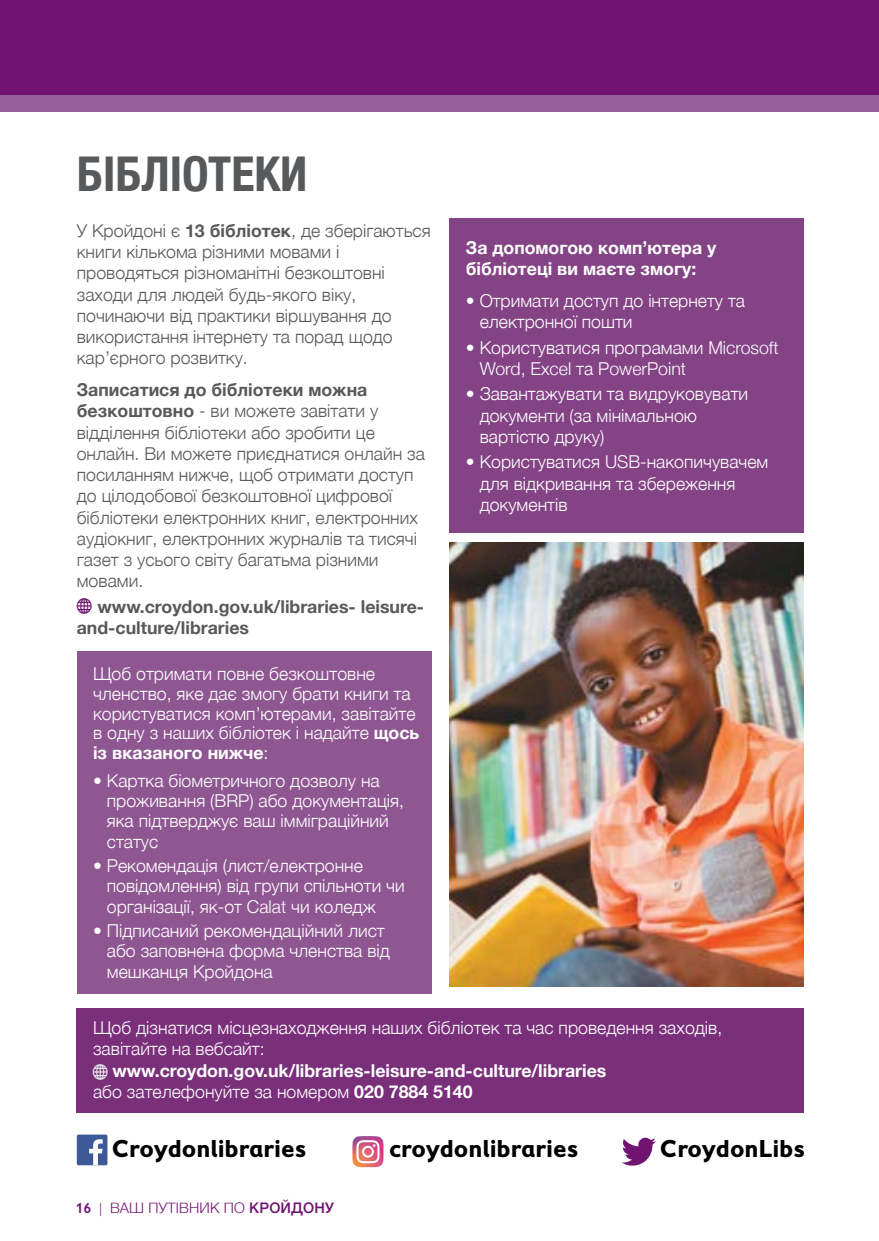
<style>
.page{position:relative;width:879px;height:1241px;background:#fff}
.page>*{position:absolute;margin:0;border:0;box-sizing:border-box;transform-origin:0 0}
.t1{font:700 condensed 47.95px "Helvetica Neue";color:#58595b}
.t2{font:700 25.03px "Fiendstar";letter-spacing:.005em;color:#000}
.t3{font:300 17.68px/21.2px "Helvetica Neue";color:#fff}
.t4{font:300 17.68px/21.2px "Helvetica Neue";color:#58595b}
.t5{font:700 17.68px/21.2px "Helvetica Neue";color:#58595b}
.t6{font:700 17.68px/21.2px "Helvetica Neue";color:#fff}
.t7{font:300 14.53px "Helvetica";letter-spacing:.01em;color:#711471}
.s1{font-weight:700}
.s2{font-family:"Info Bits Things";font-weight:400;font-size:22.93px;color:#711471}
.s3{font-family:"Info Bits Things";font-weight:400;font-size:22.93px;color:#e6e7e8}
.s4{font-family:"Fiendstar";font-weight:600}
.s5{font-family:"Fiendstar"}
.s6{font-family:"Helvetica Neue";font-weight:500}
</style>
<div class="page">
<div style="left:0;top:0;width:878px;height:111px;background:#976098"></div>
<div style="left:0;top:0;width:878px;height:95px;background:#711471"></div>
<img style="left:352px;top:1136px;width:31px;height:30px">
<svg style="left:356px;top:1139px;width:23px;height:23px"></svg>
<svg style="left:621px;top:1137px;width:34px;height:28px"></svg>
<div style="left:77px;top:1134px;width:30px;height:30px;background:#3d5a98;border-radius:2px"></div>
<svg style="left:89px;top:1139px;width:14px;height:25px"></svg>
<div style="left:77px;top:651px;width:354px;height:343px;background:#8f5792"></div>
<div style="left:449px;top:218px;width:354px;height:314px;background:#834385"></div>
<div style="left:77px;top:1008px;width:726px;height:104px;background:#7a2f7b"></div>
<img style="left:449px;top:542px;width:354px;height:444px">
<h1 class="t1" style="left:77px;top:134px;width:232px">БІБЛІОТЕКИ</h1>
<p class="t4" style="left:77px;top:218px;width:355px">У Кройдоні є <span class="s1">13 бібліотек</span>, де зберігаються книги кількома різними мовами і проводяться різноманітні безкоштовні заходи для людей будь-якого віку, починаючи від практики віршування до використання інтернету та порад щодо кар’єрного розвитку.</p>
<p class="t4" style="left:77px;top:378px;width:349px"><span class="s1">Записатися до бібліотеки можна безкоштовно</span> - ви можете завітати у відділення бібліотеки або зробити це онлайн. Ви можете приєднатися онлайн за посиланням нижче, щоб отримати доступ до цілодобової безкоштовної цифрової бібліотеки електронних книг, електронних аудіокниг, електронних журналів та тисячі газет з усього світу багатьма різними мовами.</p>
<p class="t5" style="left:76px;top:596px;width:349px"><span class="s2">X</span> www.croydon.gov.uk/libraries- leisure&shy;and-culture/libraries</p>
<p class="t3" style="left:93px;top:662px;width:327px;line-height:19.8px">Щоб отримати повне безкоштовне членство, яке дає змогу брати книги та користуватися комп’ютерами, завітайте в одну з наших бібліотек і надайте <span class="s1">щось із вказаного нижче</span>:</p>
<p class="t3" style="left:107px;top:769px;width:298px;line-height:20.3px;text-indent:-14px">• Картка біометричного дозволу на проживання (BRP) або документація, яка підтверджує ваш імміграційний статус</p>
<p class="t3" style="left:107px;top:854px;width:299px;line-height:20.5px;text-indent:-14px">• Рекомендація (лист/електронне повідомлення) від групи спільноти чи організації, як-от Calat чи коледж</p>
<p class="t3" style="left:107px;top:919px;width:284px;line-height:20.5px;text-indent:-14px">• Підписаний рекомендаційний лист або заповнена форма членства від мешканця Кройдона</p>
<p class="t6" style="left:465px;top:237px;width:252px">За допомогою комп’ютера у бібліотеці ви маєте змогу:</p>
<p class="t3" style="left:479px;top:289px;width:267px;text-indent:-14px">• Отримати доступ до інтернету та електронної пошти</p>
<p class="t3" style="left:479px;top:335px;width:300px;text-indent:-14px">• Користуватися програмами Microsoft<br>Word, Excel та PowerPoint</p>
<p class="t3" style="left:479px;top:382px;width:270px;text-indent:-14px">• Завантажувати та видруковувати документи (за мінімальною вартістю друку)</p>
<p class="t3" style="left:479px;top:450px;width:290px;text-indent:-14px">• Користуватися USB-накопичувачем для відкривання та збереження документів</p>
<p class="t3" style="left:92px;top:1015px;width:631px">Щоб дізнатися місцезнаходження наших бібліотек та час проведення заходів, завітайте на вебсайт:<br><span class="s3">X</span> <span class="s1">www.croydon.gov.uk/libraries-leisure-and-culture/libraries<br></span>або зателефонуйте за номером <span class="s1">020 7884 5140</span></p>
<h2 class="t2" style="left:112px;top:1134px;width:195px">Croydonlibraries</h2>
<h2 class="t2" style="left:389px;top:1134px;width:190px">croydonlibraries</h2>
<h2 class="t2" style="left:660px;top:1134px;width:146px">CroydonLibs</h2>
<p class="t7" style="left:76px;top:1194px;width:260px"><span class="s4">16</span> <span class="s5">|</span> ВАШ ПУТІВНИК ПО <span class="s6">КРОЙДОНУ</span></p>
</div>
